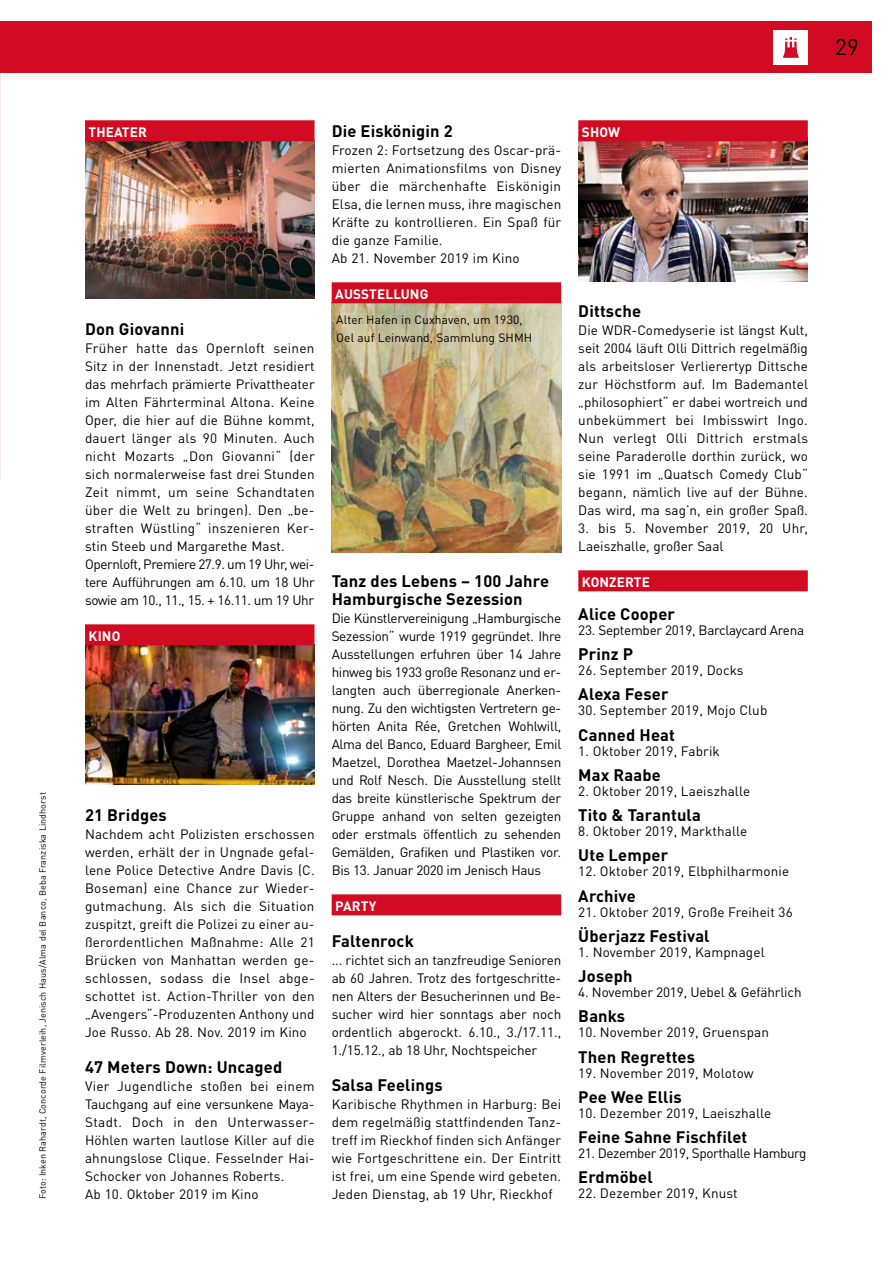
<style>
.page{position:relative;width:893px;height:1263px;background:#fff}
.page>*{position:absolute;margin:0;border:0;box-sizing:border-box;transform-origin:0 0}
.t1{font:22.5px "DINOT";color:#000}
.t2{font:700 16.5px/18px "DINOT";letter-spacing:.01em;color:#000}
.t3{font:13.5px/18px "DINOT";letter-spacing:.01em;color:#000}
.t4{font:700 13.5px "DINOT";letter-spacing:.01em;color:#fff}
.t5{font:13.5px "DINOT";letter-spacing:-.02em;color:#000}
.t6{font:13.5px "DINOT";letter-spacing:-.03em;color:#000}
.t7{font:13.5px "DINOT";letter-spacing:-.01em;color:#000}
.t8{font:12px/18px "DINOT";letter-spacing:.01em;color:#000}
.t9{font:9px "DINOT";letter-spacing:.01em;color:#000}
</style>
<div class="page">
<img style="left:332px;top:303px;width:229px;height:250px">
<img style="left:85px;top:645px;width:230px;height:140px">
<img style="left:578px;top:141px;width:230px;height:141px">
<img style="left:85px;top:141px;width:230px;height:158px">
<div style="left:0;top:22px;width:872px;height:51px;background:#d10b21"></div>
<div style="left:774px;top:31px;width:34px;height:34px;background:#fff"></div>
<svg style="left:783px;top:37px;width:16px;height:21px"></svg>
<div style="left:85px;top:120px;width:230px;height:21px;background:#d10b21"></div>
<div style="left:85px;top:624px;width:230px;height:21px;background:#d10b21"></div>
<div style="left:332px;top:282px;width:229px;height:21px;background:#d10b21"></div>
<div style="left:332px;top:894px;width:229px;height:21px;background:#d10b21"></div>
<div style="left:578px;top:120px;width:230px;height:21px;background:#d10b21"></div>
<div style="left:578px;top:570px;width:230px;height:21px;background:#d10b21"></div>
<p class="t9" style="left:37px;top:1199px;width:408px;rotate:-90deg">Foto: Inken Rahardt, Concorde Filmverleih, Jenisch Haus/Alma del Banco, Beba Franziska Lindhorst</p>
<p class="t4" style="left:89px;top:123px;width:60px">THEATER</p>
<p class="t2" style="left:85px;top:319px;width:101px">Don Giovanni</p>
<p class="t3" style="left:85px;top:339px;width:231px">Früher hatte das Opernloft seinen Sitz in der Innenstadt. Jetzt residiert das mehrfach prämierte Privattheater im Alten Fährterminal Altona. Keine Oper, die hier auf die Bühne kommt, dauert länger als 90 Minuten. Auch nicht Mozarts „Don Giovanni“ (der sich normalerweise fast drei Stunden Zeit nimmt, um seine Schandtaten über die Welt zu bringen). Den „be&shy;straften Wüstling“ inszenieren Ker&shy;stin Steeb und Margarethe Mast.<br>Opernloft, Premiere 27.9. um 19 Uhr, wei&shy;tere Aufführungen am 6.10. um 18 Uhr sowie am 10., 11., 15. + 16.11. um 19 Uhr</p>
<p class="t4" style="left:89px;top:627px;width:33px">KINO</p>
<p class="t2" style="left:85px;top:805px;width:83px">21 Bridges</p>
<p class="t3" style="left:85px;top:825px;width:231px;text-align:justify">Nachdem acht Polizisten erschossen werden, erhält der in Ungnade gefal&shy;lene Police Detective Andre Davis (C.<br>Boseman) eine Chance zur Wieder&shy;gutmachung. Als sich die Situation zuspitzt, greift die Polizei zu einer au&shy;ßerordentlichen Maßnahme: Alle 21<br>Brücken von Manhattan werden ge&shy;schlossen, sodass die Insel abge&shy;schottet ist. Action-Thriller von den „Avengers“-Produzenten Anthony und Joe Russo. Ab 28. Nov. 2019 im Kino</p>
<p class="t2" style="left:85px;top:1057px;width:199px">47 Meters Down: Uncaged</p>
<p class="t3" style="left:85px;top:1077px;width:231px">Vier Jugendliche stoßen bei einem Tauchgang auf eine versunkene Maya-Stadt. Doch in den Unterwasser-Höhlen warten lautlose Killer auf die ahnungslose Clique. Fesselnder Hai-Schocker von Johannes Roberts.<br>Ab 10. Oktober 2019 im Kino</p>
<p class="t2" style="left:332px;top:121px;width:122px">Die Eiskönigin 2</p>
<p class="t3" style="left:332px;top:141px;width:231px">Frozen 2: Fortsetzung des Oscar-prä&shy;mierten Animationsfilms von Disney über die märchenhafte Eiskönigin<br>Elsa, die lernen muss, ihre magischen<br>Kräfte zu kontrollieren. Ein Spaß für die ganze Familie.<br>Ab 21. November 2019 im Kino</p>
<p class="t4" style="left:335px;top:285px;width:95px">AUSSTELLUNG</p>
<p class="t8" style="left:336px;top:310px;width:198px">Alter Hafen in Cuxhaven, um 1930,<br>Oel auf Leinwand, Sammlung SHMH</p>
<p class="t2" style="left:332px;top:571px;width:219px">Tanz des Lebens – 100 Jahre<br>Hamburgische Sezession</p>
<p class="t3" style="left:332px;top:609px;width:231px;text-align:justify">Die Künstlervereinigung „Hamburgische Sezession“ wurde 1919 gegründet. Ihre Ausstellungen erfuhren über 14 Jahre hinweg bis 1933 große Resonanz und er&shy;langten auch überregionale Anerken&shy;nung. Zu den wichtigsten Vertretern ge&shy;hörten Anita Rée, Gretchen Wohlwill, Alma del Banco, Eduard Bargheer, Emil Maetzel, Dorothea Maetzel-Johannsen und Rolf Nesch. Die Ausstellung stellt das breite künstlerische Spektrum der Gruppe anhand von selten gezeigten oder erstmals öffentlich zu sehenden Gemälden, Grafiken und Plastiken vor.<br>Bis 13. Januar 2020 im Jenisch Haus</p>
<p class="t4" style="left:335px;top:897px;width:43px">PARTY</p>
<p class="t2" style="left:332px;top:931px;width:84px">Faltenrock</p>
<p class="t3" style="left:332px;top:951px;width:231px;text-align:justify">... richtet sich an tanzfreudige Senioren ab 60 Jahren. Trotz des fortgeschritte&shy;nen Alters der Besucherinnen und Be&shy;sucher wird hier sonntags aber noch ordentlich abgerockt. 6.10., 3./17.11., 1./15.12., ab 18 Uhr, Nochtspeicher</p>
<p class="t2" style="left:332px;top:1075px;width:113px">Salsa Feelings</p>
<p class="t3" style="left:332px;top:1095px;width:231px">Karibische Rhythmen in Harburg: Bei dem regelmäßig stattfindenden Tanz&shy;treff im Rieckhof finden sich Anfänger wie Fortgeschrittene ein. Der Eintritt ist frei, um eine Spende wird gebeten.<br>Jeden Dienstag, ab 19 Uhr, Rieckhof</p>
<p class="t4" style="left:582px;top:123px;width:40px">SHOW</p>
<p class="t2" style="left:578px;top:301px;width:64px">Dittsche</p>
<p class="t3" style="left:578px;top:321px;width:231px;text-align:justify">Die WDR-Comedyserie ist längst Kult, seit 2004 läuft Olli Dittrich regelmäßig als arbeitsloser Verlierertyp Dittsche zur Höchstform auf. Im Bademantel „philosophiert“ er dabei wortreich und unbekümmert bei Imbisswirt Ingo.<br>Nun verlegt Olli Dittrich erstmals seine Paraderolle dorthin zurück, wo sie 1991 im „Quatsch Comedy Club“ begann, nämlich live auf der Bühne.<br>Das wird, ma sag’n, ein großer Spaß.</p>
<p class="t3" style="left:578px;top:519px;width:231px">3. bis 5. November 2019, 20 Uhr,<br>Laeiszhalle, großer Saal</p>
<p class="t4" style="left:582px;top:573px;width:70px">KONZERTE</p>
<p class="t2" style="left:578px;top:604px;width:98px">Alice Cooper</p>
<p class="t5" style="left:578px;top:621px;width:227px">23. September 2019, Barclaycard Arena</p>
<p class="t2" style="left:578px;top:645px;width:56px">Prinz P</p>
<p class="t3" style="left:578px;top:661px;width:167px">26. September 2019, Docks</p>
<p class="t2" style="left:578px;top:685px;width:92px">Alexa Feser</p>
<p class="t3" style="left:578px;top:701px;width:191px">30. September 2019, Mojo Club</p>
<p class="t2" style="left:578px;top:725px;width:98px">Canned Heat</p>
<p class="t3" style="left:578px;top:741px;width:143px">1. Oktober 2019, Fabrik</p>
<p class="t2" style="left:578px;top:765px;width:84px">Max Raabe</p>
<p class="t3" style="left:578px;top:782px;width:173px">2. Oktober 2019, Laeiszhalle</p>
<p class="t2" style="left:578px;top:806px;width:124px">Tito &amp; Tarantula</p>
<p class="t3" style="left:578px;top:822px;width:170px">8. Oktober 2019, Markthalle</p>
<p class="t2" style="left:578px;top:846px;width:91px">Ute Lemper</p>
<p class="t3" style="left:578px;top:862px;width:212px">12. Oktober 2019, Elbphilharmonie</p>
<p class="t2" style="left:578px;top:886px;width:59px">Archive</p>
<p class="t3" style="left:578px;top:902px;width:216px">21. Oktober 2019, Große Freiheit 36</p>
<p class="t2" style="left:578px;top:926px;width:133px">Überjazz Festival</p>
<p class="t3" style="left:578px;top:943px;width:188px">1. November 2019, Kampnagel</p>
<p class="t2" style="left:578px;top:967px;width:56px">Joseph</p>
<p class="t7" style="left:578px;top:984px;width:225px">4. November 2019, Uebel &amp; Gefährlich</p>
<p class="t2" style="left:578px;top:1007px;width:48px">Banks</p>
<p class="t3" style="left:578px;top:1023px;width:192px">10. November 2019, Gruenspan</p>
<p class="t2" style="left:578px;top:1047px;width:118px">Then Regrettes</p>
<p class="t3" style="left:578px;top:1063px;width:177px">19. November 2019, Molotow</p>
<p class="t2" style="left:578px;top:1087px;width:105px">Pee Wee Ellis</p>
<p class="t3" style="left:578px;top:1104px;width:195px">10. Dezember 2019, Laeiszhalle</p>
<p class="t2" style="left:578px;top:1128px;width:171px">Feine Sahne Fischfilet</p>
<p class="t6" style="left:578px;top:1145px;width:230px">21. Dezember 2019, Sporthalle Hamburg</p>
<p class="t2" style="left:578px;top:1168px;width:76px">Erdmöbel</p>
<p class="t3" style="left:578px;top:1184px;width:161px">22. Dezember 2019, Knust</p>
<h1 class="t1" style="left:835px;top:33px;width:25px">29</h1>
</div>
